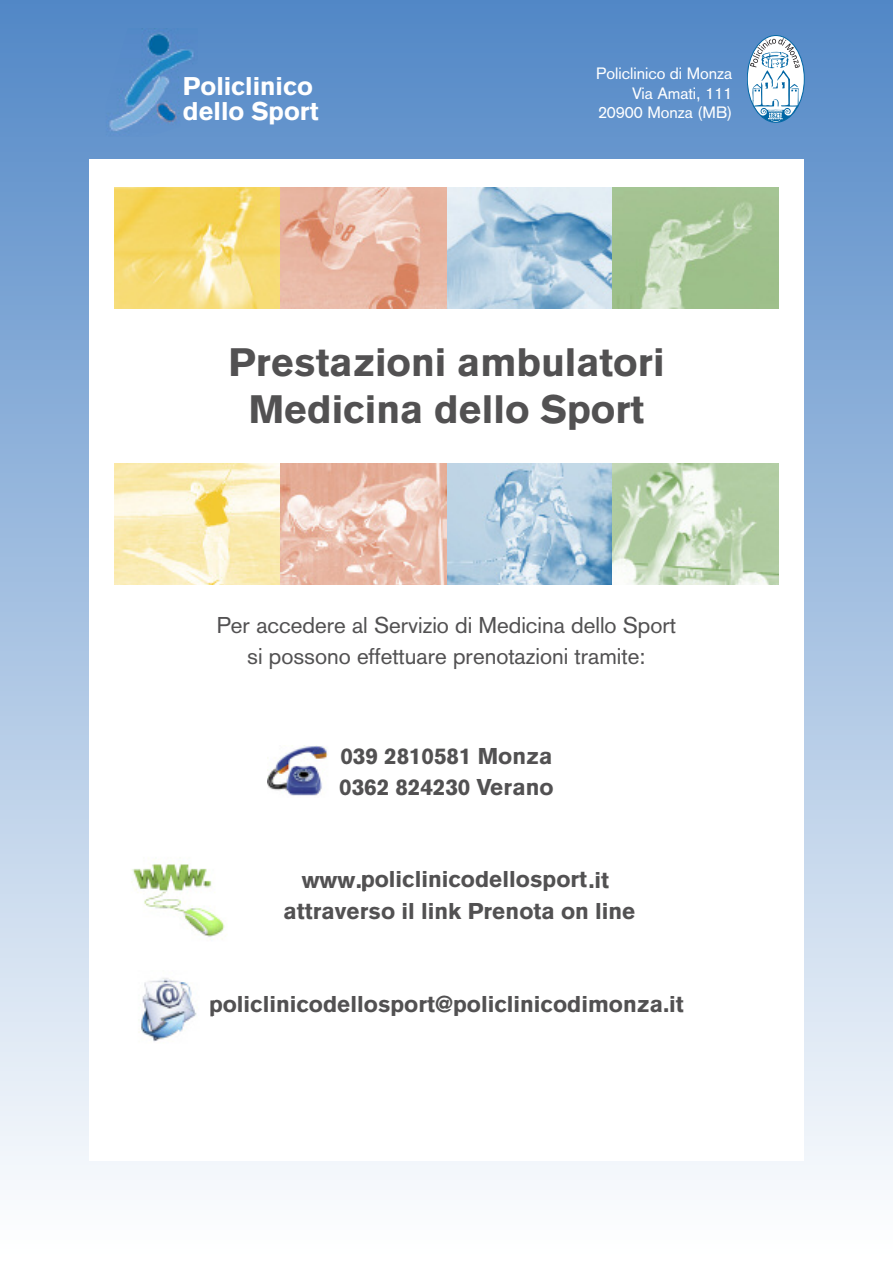
<style>
.page{position:relative;width:893px;height:1263px;background:#fff}
.page>*{position:absolute;margin:0;border:0;box-sizing:border-box;transform-origin:0 0}
.t1{font:900 39px/46.8px "Akzidenz Grotesk";color:#525152;text-align:center}
.t2{font:900 25.2px/25.2px "Akzidenz Grotesk";color:#fff}
.t3{font:900 22.5px/31px "Akzidenz Grotesk";color:#525152}
.t4{font:22.5px/31px "Akzidenz Grotesk";color:#525152;text-align:center}
.t5{font:16.2px/19.5px "Akzidenz Grotesk";color:#fff;text-align:right}
</style>
<div class="page">
<div style="left:0;top:0;width:893px;height:1257px;background:linear-gradient(to bottom,#5187c6,#fff)"></div>
<img style="left:106px;top:28px;width:92px;height:109px">
<div style="left:89px;top:159px;width:715px;height:1001px;background:#fff"></div>
<img style="left:446px;top:187px;width:166px;height:121px">
<svg style="left:115px;top:187px;width:166px;height:121px"></svg>
<svg style="left:281px;top:187px;width:165px;height:121px;fill:#e8b6a3"></svg>
<svg style="left:612px;top:187px;width:166px;height:121px;fill:#a1c28f"></svg>
<img style="left:446px;top:464px;width:166px;height:121px">
<svg style="left:115px;top:464px;width:166px;height:121px"></svg>
<svg style="left:281px;top:464px;width:165px;height:121px"></svg>
<svg style="left:612px;top:464px;width:166px;height:121px"></svg>
<svg style="left:747px;top:36px;width:57px;height:86px"></svg>
<div style="left:747px;top:35px;width:57px;height:87px;border:1px solid #0066a4;border-radius:50%"></div>
<svg style="left:750px;top:38px;width:50px;height:84px"></svg>
<img style="left:268px;top:745px;width:60px;height:51px">
<img style="left:131px;top:861px;width:94px;height:76px">
<img style="left:138px;top:978px;width:74px;height:64px">
<svg style="left:210px;top:1000px;width:2px;height:16px"></svg>
<svg style="left:362px;top:875px;width:2px;height:16px"></svg>
<p class="t2" style="left:183px;top:75px;width:137px">Policlinico dello Sport</p>
<p class="t5" style="left:596px;top:65px;width:137px">Policlinico di Monza<br>Via Amati, 111<br>20900 Monza (MB)</p>
<h1 class="t1" style="left:228px;top:342px;width:438px">Prestazioni ambulatori<br>Medicina dello Sport</h1>
<p class="t4" style="left:217px;top:612px;width:461px">Per accedere al Servizio di Medicina dello Sport si possono effettuare prenotazioni tramite:</p>
<p class="t3" style="left:339px;top:742px;width:216px">039 2810581 Monza<br>0362 824230 Verano</p>
<p class="t3" style="left:284px;top:865px;width:354px;line-height:31.8px;text-align:center">www.policlinicodellosport.it attraverso il link Prenota on line</p>
<p class="t3" style="left:209px;top:991px;width:476px">policlinicodellosport@policlinicodimonza.it</p>
</div>
